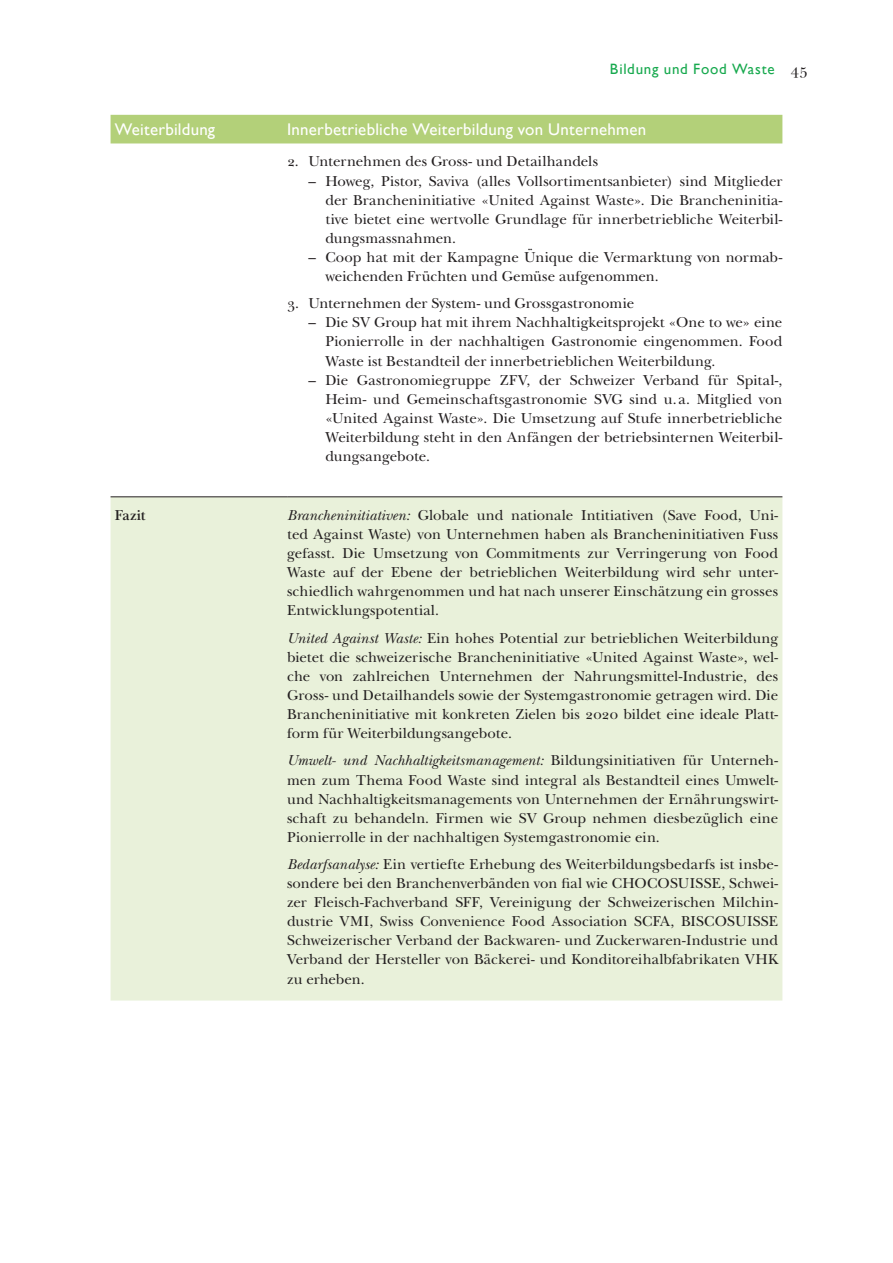
<style>
.page{position:relative;width:893px;height:1263px;background:#fff}
.page>*{position:absolute;margin:0;border:0;box-sizing:border-box;transform-origin:0 0}
.t1{font:16.8px "Gill Sans";letter-spacing:.015em;color:#fff}
.t2{font:15px/19px "New Baskerville Std";color:#231f20;text-align:justify}
.t3{font:15px "Gill Sans";letter-spacing:.05em;color:#17a94e}
.t4{font:600 15px "New Baskerville Std";letter-spacing:.005em;color:#231f20}
.s1{font-family:"New Baskerville Std";color:#231f20}
.s2{font-style:italic}
</style>
<div class="page">
<div style="left:111px;top:115px;width:671px;height:28px;background:#b3d079"></div>
<div style="left:111px;top:497px;width:671px;height:503px;background:#e9f1da"></div>
<hr style="left:111px;top:496px;width:176px;height:1px;background:#231f20">
<hr style="left:287px;top:496px;width:495px;height:1px;background:#231f20">
<p class="t3" style="left:610px;top:60px;width:199px">Bildung und Food Waste <span class="s1">45</span></p>
<p class="t1" style="left:115px;top:120px;width:102px">Weiterbildung</p>
<p class="t1" style="left:287px;top:120px;width:361px">Innerbetriebliche Weiterbildung von Unternehmen</p>
<p class="t2" style="left:287px;top:152px;width:312px">2. Unternehmen des Gross- und Detailhandels</p>
<p class="t2" style="left:325px;top:171px;width:459px;text-indent:-17px">– Howeg, Pistor, Saviva (alles Vollsortimentsanbieter) sind Mitglieder der Brancheninitiative «United Against Waste». Die Brancheninitia&shy;tive bietet eine wertvolle Grundlage für innerbetriebliche Weiterbil&shy;dungsmassnahmen.</p>
<p class="t2" style="left:325px;top:247px;width:459px;text-indent:-17px">– Coop hat mit der Kampagne Ünique die Vermarktung von normab&shy;weichenden Früchten und Gemüse aufgenommen.</p>
<p class="t2" style="left:287px;top:294px;width:349px">3. Unternehmen der System- und Grossgastronomie</p>
<p class="t2" style="left:325px;top:313px;width:458px;text-indent:-17px">– Die SV Group hat mit ihrem Nachhaltigkeitsprojekt «One to we» eine Pionierrolle in der nachhaltigen Gastronomie eingenommen. Food Waste ist Bestandteil der innerbetrieblichen Weiterbildung.</p>
<p class="t2" style="left:325px;top:370px;width:459px;text-indent:-17px">– Die Gastronomiegruppe ZFV, der Schweizer Verband für Spital-, Heim- und Gemeinschaftsgastronomie SVG sind u. a. Mitglied von «United Against Waste». Die Umsetzung auf Stufe innerbetriebliche Weiterbildung steht in den Anfängen der betriebsinternen Weiterbil&shy;dungsangebote.</p>
<p class="t4" style="left:115px;top:506px;width:32px">Fazit</p>
<p class="t2" style="left:287px;top:505px;width:493px"><span class="s2">Brancheninitiativen:</span> Globale und nationale Intitiativen (Save Food, Uni&shy;ted Against Waste) von Unternehmen haben als Brancheninitiativen Fuss gefasst. Die Umsetzung von Commitments zur Verringerung von Food Waste auf der Ebene der betrieblichen Weiterbildung wird sehr unter&shy;schiedlich wahrgenommen und hat nach unserer Einschätzung ein grosses Entwicklungspotential.</p>
<p class="t2" style="left:287px;top:628px;width:493px"><span class="s2">United Against Waste:</span> Ein hohes Potential zur betrieblichen Weiterbildung bietet die schweizerische Brancheninitiative «United Against Waste», wel&shy;che von zahlreichen Unternehmen der Nahrungsmittel-Industrie, des Gross- und Detailhandels sowie der Systemgastronomie getragen wird. Die Brancheninitiative mit konkreten Zielen bis 2020 bildet eine ideale Platt&shy;form für Weiterbildungsangebote.</p>
<p class="t2" style="left:287px;top:751px;width:493px"><span class="s2">Umwelt- und Nachhaltigkeitsmanagement:</span> Bildungsinitiativen für Unterneh&shy;men zum Thema Food Waste sind integral als Bestandteil eines Umwelt&shy;und Nachhaltigkeitsmanagements von Unternehmen der Ernährungswirt&shy;schaft zu behandeln. Firmen wie SV Group nehmen diesbezüglich eine Pionierrolle in der nachhaltigen Systemgastronomie ein.</p>
<p class="t2" style="left:287px;top:855px;width:493px"><span class="s2">Bedarfsanalyse:</span> Ein vertiefte Erhebung des Weiterbildungsbedarfs ist insbe&shy;sondere bei den Branchenverbänden von fial wie CHOCOSUISSE, Schwei&shy;zer Fleisch-Fachverband SFF, Vereinigung der Schweizerischen Milchin&shy;dustrie VMI, Swiss Convenience Food Association SCFA, BISCOSUISSE Schweizerischer Verband der Backwaren- und Zuckerwaren-Industrie und Verband der Hersteller von Bäckerei- und Konditoreihalbfabrikaten VHK zu erheben.</p>
</div>
